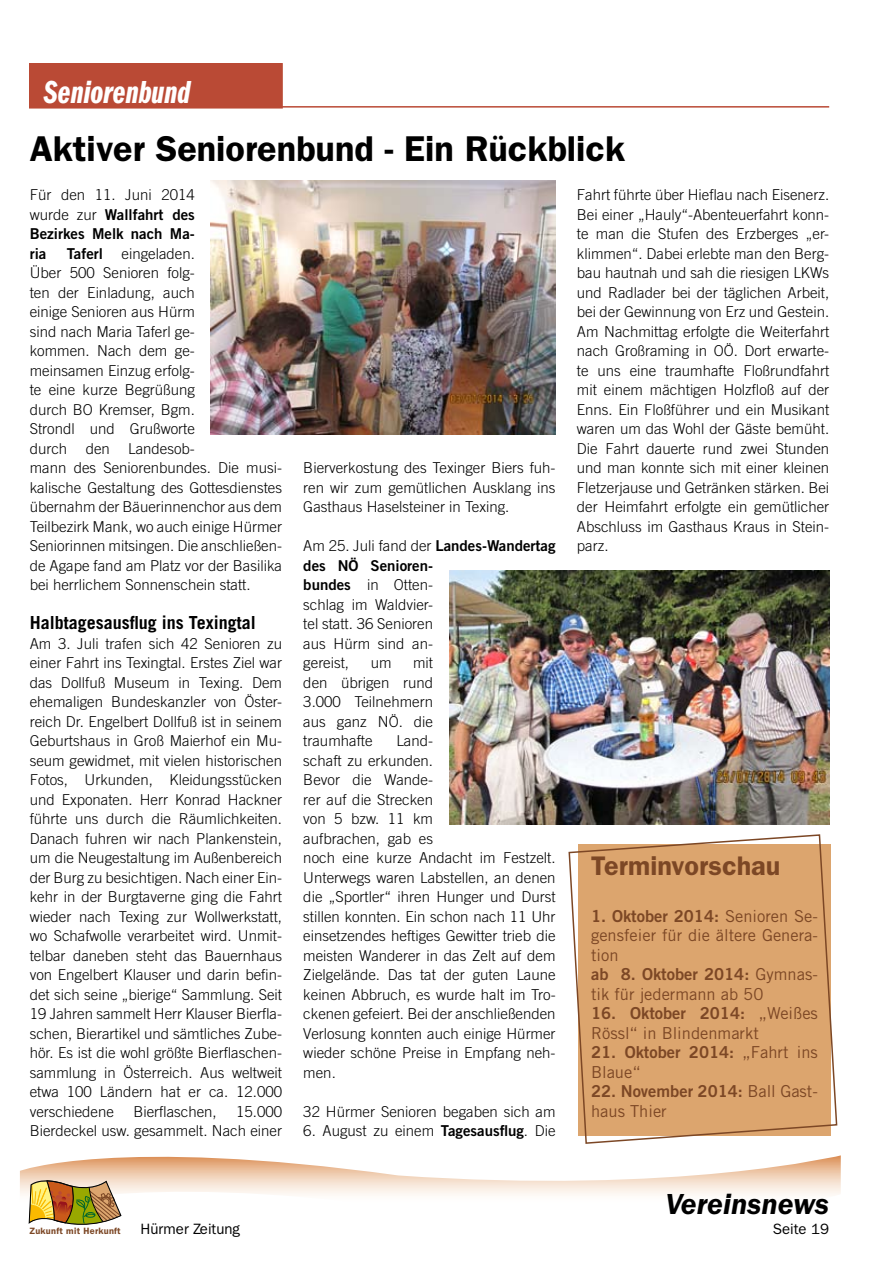
<style>
.page{position:relative;width:893px;height:1263px;background:#fff}
.page>*{position:absolute;margin:0;border:0;box-sizing:border-box;transform-origin:0 0}
.t1{font:600 36px "ITC Franklin Gothic Std";color:#000}
.t2{font:33px "ITC Franklin Gothic Std Dm Cp It";color:#fff}
.t3{font:italic 600 30px "ITC Franklin Gothic Std";color:#000}
.t4{font:600 27px "ITC Franklin Gothic Std";color:#7c4725}
.t5{font:700 18px "Trade Gothic LT Std";color:#000}
.t6{font:16.5px "Trade Gothic LT Std Bd 2";color:#7c4725}
.t7{font:16.5px/19.5px "Trade Gothic LT Std";color:#7c4725}
.t8{font:300 15px/19.5px "Trade Gothic LT Std";color:#000;text-align:justify}
.t9{font:15px/19.5px "Trade Gothic LT Std Bd 2";color:#000;text-align:justify}
.t10{font:15px "ITC Franklin Gothic Std";color:#000}
.t11{font:600 9.15px "Franklin Gothic";letter-spacing:.03em;color:#7c4725}
.s1{font-family:"Trade Gothic LT Std";font-weight:300}
.s2{font-family:"Trade Gothic LT Std Bd 2";font-weight:400}
.s3{font-family:"Trade Gothic LT Std"}
</style>
<div class="page">
<svg style="left:20px;top:1155px;width:821px;height:69px"></svg>
<svg style="left:29px;top:1176px;width:92px;height:49px;background:#bd9e5a"></svg>
<hr style="left:30px;top:106px;width:799px;height:2px;background:#ba4a35">
<div style="left:30px;top:64px;width:252px;height:44px;background:#ba4a35"></div>
<div style="left:29px;top:63px;width:254px;height:46px;border:2px solid #ba4a35"></div>
<svg style="left:568px;top:834px;width:270px;height:310px;background:#ddab79"></svg>
<img style="left:449px;top:571px;width:380px;height:253px">
<img style="left:210px;top:181px;width:346px;height:253px">
<h2 class="t2" style="left:43px;top:73px;width:149px">Seniorenbund</h2>
<h1 class="t1" style="left:30px;top:128px;width:597px">Aktiver Seniorenbund - Ein Rückblick</h1>
<p class="t8" style="left:577px;top:185px;width:254px">Fahrt führte über Hieflau nach Eisenerz.<br>Bei einer „Hauly“-Abenteuerfahrt konn&shy;te man die Stufen des Erzberges „er&shy;klimmen“. Dabei erlebte man den Berg&shy;bau hautnah und sah die riesigen LKWs und Radlader bei der täglichen Arbeit, bei der Gewinnung von Erz und Gestein.<br>Am Nachmittag erfolgte die Weiterfahrt nach Großraming in OÖ. Dort erwarte&shy;te uns eine traumhafte Floßrundfahrt mit einem mächtigen Holzfloß auf der Enns. Ein Floßführer und ein Musikant waren um das Wohl der Gäste bemüht.<br>Die Fahrt dauerte rund zwei Stunden und man konnte sich mit einer kleinen Fletzerjause und Getränken stärken. Bei der Heimfahrt erfolgte ein gemütlicher Abschluss im Gasthaus Kraus in Stein&shy;parz.</p>
<p class="t8" style="left:30px;top:185px;width:167px">Für den 11. Juni 2014</p>
<p class="t9" style="left:30px;top:204px;width:167px"><span class="s1">wurde zur</span> Wallfahrt des Bezirkes Melk nach Ma&shy;ria</p>
<p class="t8" style="left:30px;top:244px;width:254px;text-align:left;text-indent:37px"><span class="s2">Taferl</span> eingeladen.<br>Über 500 Senioren folg-<br>ten der Einladung, auch<br>einige Senioren aus Hürm<br>sind nach Maria Taferl ge-<br>kommen. Nach dem ge-<br>meinsamen Einzug erfolg-<br>te eine kurze Begrüßung<br>durch BO Kremser, Bgm.<br>Strondl und Grußworte<br>durch den Landesob-<br>mann des Seniorenbundes. Die musi&shy;kalische Gestaltung des Gottesdienstes übernahm der Bäuerinnenchor aus dem<br>Teilbezirk Mank, wo auch einige Hürmer<br>Seniorinnen mitsingen. Die anschließen&shy;de Agape fand am Platz vor der Basilika bei herrlichem Sonnenschein statt.</p>
<p class="t5" style="left:30px;top:612px;width:228px">Halbtagesausflug ins Texingtal</p>
<p class="t8" style="left:30px;top:634px;width:254px">Am 3. Juli trafen sich 42 Senioren zu einer Fahrt ins Texingtal. Erstes Ziel war das Dollfuß Museum in Texing. Dem ehemaligen Bundeskanzler von Öster&shy;reich Dr. Engelbert Dollfuß ist in seinem Geburtshaus in Groß Maierhof ein Mu&shy;seum gewidmet, mit vielen historischen Fotos, Urkunden, Kleidungsstücken und Exponaten. Herr Konrad Hackner führte uns durch die Räumlichkeiten.<br>Danach fuhren wir nach Plankenstein, um die Neugestaltung im Außenbereich der Burg zu besichtigen. Nach einer Ein&shy;kehr in der Burgtaverne ging die Fahrt wieder nach Texing zur Wollwerkstatt, wo Schafwolle verarbeitet wird. Unmit&shy;telbar daneben steht das Bauernhaus von Engelbert Klauser und darin befin&shy;det sich seine „bierige“ Sammlung. Seit 19 Jahren sammelt Herr Klauser Bierfla&shy;schen, Bierartikel und sämtliches Zube&shy;hör. Es ist die wohl größte Bierflaschen&shy;sammlung in Österreich. Aus weltweit etwa 100 Ländern hat er ca. 12.000 verschiedene</p>
<p class="t8" style="left:303px;top:458px;width:254px">Bierverkostung des Texinger Biers fuh&shy;ren wir zum gemütlichen Ausklang ins Gasthaus Haselsteiner in Texing.</p>
<p class="t8" style="left:303px;top:536px;width:254px">Am 25. Juli fand der <span class="s2">Landes-Wandertag</span></p>
<p class="t9" style="left:303px;top:555px;width:131px">des NÖ Senioren-</p>
<p class="t8" style="left:303px;top:575px;width:131px"><span class="s2">bundes</span> in Otten&shy;schlag im Waldvier&shy;tel statt. 36 Senioren aus Hürm sind an&shy;gereist,</p>
<p class="t8" style="left:303px;top:653px;width:131px;text-indent:110px">mit den übrigen rund 3.000 Teilnehmern aus ganz NÖ. die traumhafte</p>
<p class="t8" style="left:371px;top:653px;width:22px">um</p>
<p class="t8" style="left:303px;top:731px;width:254px;text-align:left;text-indent:93px">Land-<br>schaft zu erkunden.<br>Bevor die Wande-<br>rer auf die Strecken<br>von 5 bzw. 11 km<br>aufbrachen, gab es<br>noch eine kurze Andacht im Festzelt.<br>Unterwegs waren Labstellen, an denen die „Sportler“ ihren Hunger und Durst stillen konnten. Ein schon nach 11 Uhr einsetzendes heftiges Gewitter trieb die meisten Wanderer in das Zelt auf dem<br>Zielgelände. Das tat der guten Laune keinen Abbruch, es wurde halt im Tro&shy;ckenen gefeiert. Bei der anschließenden<br>Verlosung konnten auch einige Hürmer wieder schöne Preise in Empfang neh&shy;men.</p>
<p class="t8" style="left:303px;top:1102px;width:254px">32 Hürmer Senioren begaben sich am</p>
<p class="t8" style="left:303px;top:1121px;width:254px">6. August zu einem <span class="s2">Tagesausflug</span>. Die</p>
<h3 class="t4" style="left:591px;top:850px;width:191px">Terminvorschau</h3>
<p class="t6" style="left:591px;top:906px;width:228px">1. Oktober 2014: <span class="s3">Senioren Se-</span></p>
<p class="t7" style="left:591px;top:925px;width:228px">gensfeier für die ältere Genera&shy;tion</p>
<p class="t6" style="left:591px;top:964px;width:228px">ab 8. Oktober 2014: <span class="s3">Gymnas-</span></p>
<p class="t7" style="left:591px;top:984px;width:174px">tik für jedermann ab 50</p>
<p class="t6" style="left:591px;top:1003px;width:228px">16. Oktober 2014: <span class="s3">„Weißes</span></p>
<p class="t7" style="left:591px;top:1023px;width:169px">Rössl“ in Blindenmarkt</p>
<p class="t6" style="left:591px;top:1042px;width:228px">21. Oktober 2014: <span class="s3">„Fahrt ins</span></p>
<p class="t7" style="left:591px;top:1062px;width:51px">Blaue“</p>
<p class="t6" style="left:591px;top:1081px;width:228px">22. November 2014: <span class="s3">Ball Gast-</span></p>
<p class="t7" style="left:591px;top:1101px;width:77px">haus Thier</p>
<p class="t8" style="left:30px;top:1102px;width:254px;text-align:right">15.000<br>Bierdeckel usw. gesammelt. Nach einer</p>
<p class="t8" style="left:133px;top:1102px;width:85px">Bierflaschen,</p>
<h3 class="t3" style="left:666px;top:1188px;width:165px">Vereinsnews</h3>
<p class="t11" style="left:29px;top:1225px;width:93px">Zukunft mit Herkunft</p>
<p class="t10" style="left:141px;top:1220px;width:101px">Hürmer Zeitung</p>
<p class="t10" style="left:773px;top:1220px;width:58px">Seite 19</p>
</div>
